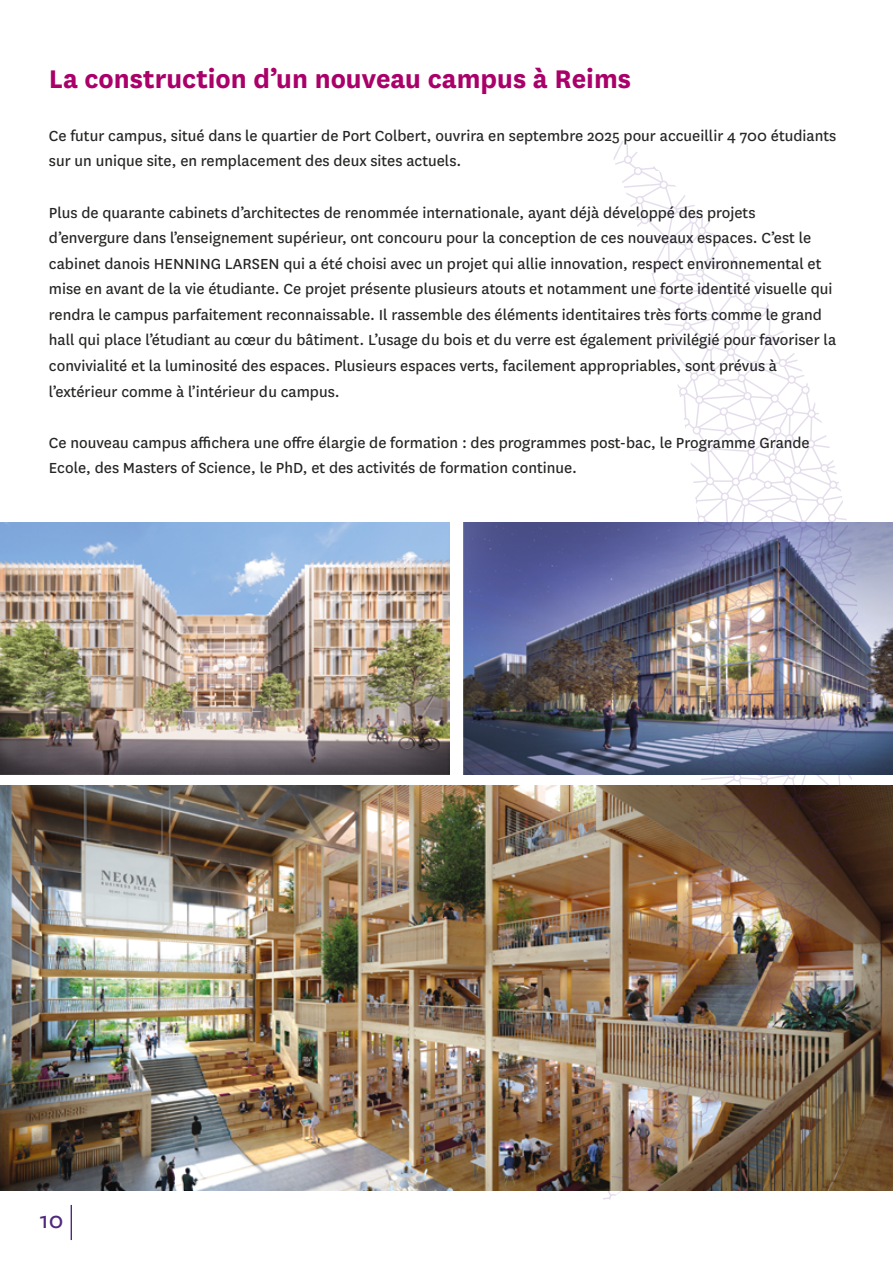
<style>
.page{position:relative;width:893px;height:1263px;background:#fff}
.page>*{position:absolute;margin:0;border:0;box-sizing:border-box;transform-origin:0 0}
.t1{font:700 29.85px "National";color:#aa0069}
.t2{font:25.2px "National";color:#4f2980}
.t3{font:17.1px/25.7px "National";color:#262625}
</style>
<div class="page">
<img style="left:464px;top:522px;width:429px;height:252px">
<img style="left:0;top:522px;width:450px;height:252px">
<img style="left:0;top:785px;width:893px;height:405px">
<img style="left:603px;top:779px;width:256px;height:421px">
<svg style="left:603px;top:132px;width:60px;height:48px"></svg>
<img style="left:603px;top:180px;width:256px;height:599px">
<hr style="left:71px;top:1205px;width:1px;height:35px;background:#4f2980">
<h1 class="t1" style="left:49px;top:58px;width:584px">La construction d’un nouveau campus à Reims</h1>
<p class="t3" style="left:49px;top:122px;width:789px">Ce futur campus, situé dans le quartier de Port Colbert, ouvrira en septembre 2025 pour accueillir 4 700 étudiants sur un unique site, en remplacement des deux sites actuels.</p>
<p class="t3" style="left:49px;top:199px;width:789px">Plus de quarante cabinets d’architectes de renommée internationale, ayant déjà développé des projets d’envergure dans l’enseignement supérieur, ont concouru pour la conception de ces nouveaux espaces. C’est le cabinet danois HENNING LARSEN qui a été choisi avec un projet qui allie innovation, respect environnemental et mise en avant de la vie étudiante. Ce projet présente plusieurs atouts et notamment une forte identité visuelle qui rendra le campus parfaitement reconnaissable. Il rassemble des éléments identitaires très forts comme le grand hall qui place l’étudiant au cœur du bâtiment. L’usage du bois et du verre est également privilégié pour favoriser la convivialité et la luminosité des espaces. Plusieurs espaces verts, facilement appropriables, sont prévus à l’extérieur comme à l’intérieur du campus.</p>
<p class="t3" style="left:49px;top:429px;width:762px">Ce nouveau campus affichera une offre élargie de formation : des programmes post-bac, le Programme Grande<br>Ecole, des Masters of Science, le PhD, et des activités de formation continue.</p>
<h2 class="t2" style="left:40px;top:1204px;width:25px">10</h2>
</div>
